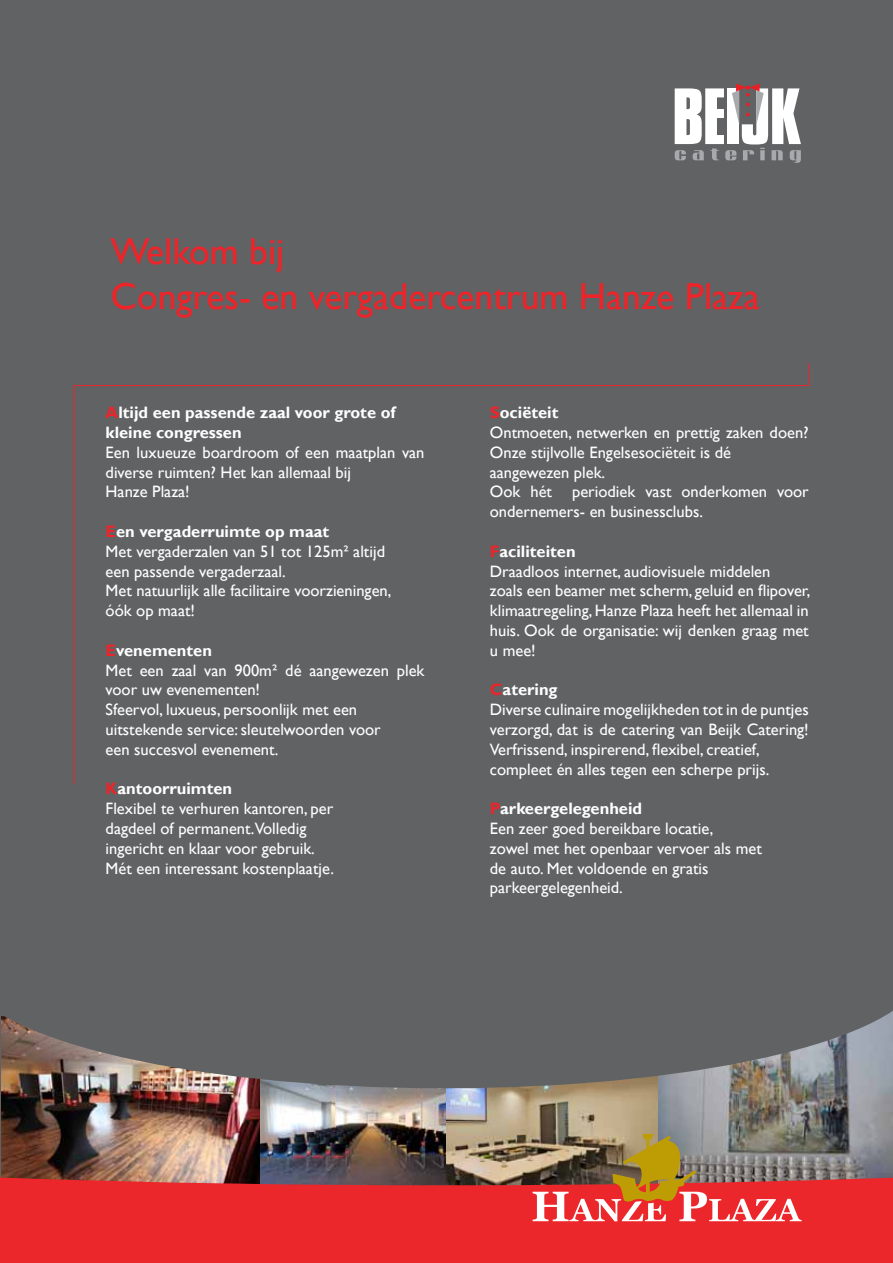
<style>
.page{position:relative;width:893px;height:1263px;background:#616264}
.page>*{position:absolute;margin:0;border:0;box-sizing:border-box;transform-origin:0 0}
.t1{font:37.5px/45px "Gill Sans";color:#ed2429}
.t2{font:16.5px/19.8px "Gill Sans";color:#fff}
.t3{font:700 16.5px/19.8px "Gill Sans";color:#fff}
.s1{color:#ed2429}
.s2{font-weight:700;color:#ed2429}
.s3{font-weight:700}
</style>
<div class="page">
<img style="left:1px;top:1088px;width:259px;height:20px">
<img style="left:658px;top:1088px;width:235px;height:20px">
<img style="left:446px;top:1088px;width:212px;height:20px">
<img style="left:260px;top:1088px;width:186px;height:20px">
<svg style="left:1px;top:1011px;width:892px;height:77px"></svg>
<svg style="left:73px;top:363px;width:736px;height:421px"></svg>
<svg style="left:675px;top:84px;width:126px;height:79px"></svg>
<img style="left:0;top:1108px;width:533px;height:155px">
<svg style="left:533px;top:1108px;width:360px;height:155px;background:#bc5c52"></svg>
<h1 class="t1" style="left:111px;top:230px;width:651px">Welkom bij<br>Congres- en vergadercentrum Hanze Plaza</h1>
<p class="t3" style="left:106px;top:403px;width:291px"><span class="s1">A</span>ltijd een passende zaal voor grote of kleine congressen</p>
<p class="t2" style="left:106px;top:443px;width:320px">Een luxueuze boardroom of een maatplan van diverse ruimten? Het kan allemaal bij<br>Hanze Plaza!</p>
<p class="t2" style="left:106px;top:522px;width:287px"><span class="s2">E</span><span class="s3">en vergaderruimte op maat<br></span>Met vergaderzalen van 51 tot 125m² altijd een passende vergaderzaal.<br>Met natuurlijk alle facilitaire voorzieningen, óók op maat!</p>
<p class="t2" style="left:106px;top:641px;width:320px"><span class="s2">E</span><span class="s3">venementen<br></span>Met een zaal van 900m² dé aangewezen plek voor uw evenementen!<br>Sfeervol, luxueus, persoonlijk met een uitstekende service: sleutelwoorden voor<br>een succesvol evenement.</p>
<p class="t2" style="left:106px;top:779px;width:230px"><span class="s2">K</span><span class="s3">antoorruimten<br></span>Flexibel te verhuren kantoren, per dagdeel of permanent.Volledig ingericht en klaar voor gebruik.<br>Mét een interessant kostenplaatje.</p>
<p class="t2" style="left:490px;top:403px;width:320px"><span class="s2">S</span><span class="s3">ociëteit<br></span>Ontmoeten, netwerken en prettig zaken doen?<br>Onze stijlvolle Engelsesociëteit is dé aangewezen plek.<br>Ook hét periodiek vast onderkomen voor ondernemers- en businessclubs.</p>
<p class="t2" style="left:490px;top:542px;width:322px"><span class="s2">F</span><span class="s3">aciliteiten<br></span>Draadloos internet, audiovisuele middelen<br>zoals een beamer met scherm, geluid en flipover, klimaatregeling, Hanze Plaza heeft het allemaal in huis. Ook de organisatie: wij denken graag met u mee!</p>
<p class="t2" style="left:490px;top:680px;width:320px"><span class="s2">C</span><span class="s3">atering<br></span>Diverse culinaire mogelijkheden tot in de puntjes verzorgd, dat is de catering van Beijk Catering!<br>Verfrissend, inspirerend, flexibel, creatief, compleet én alles tegen een scherpe prijs.</p>
<p class="t2" style="left:490px;top:799px;width:273px"><span class="s2">P</span><span class="s3">arkeergelegenheid<br></span>Een zeer goed bereikbare locatie,<br>zowel met het openbaar vervoer als met de auto. Met voldoende en gratis parkeergelegenheid.</p>
</div>
